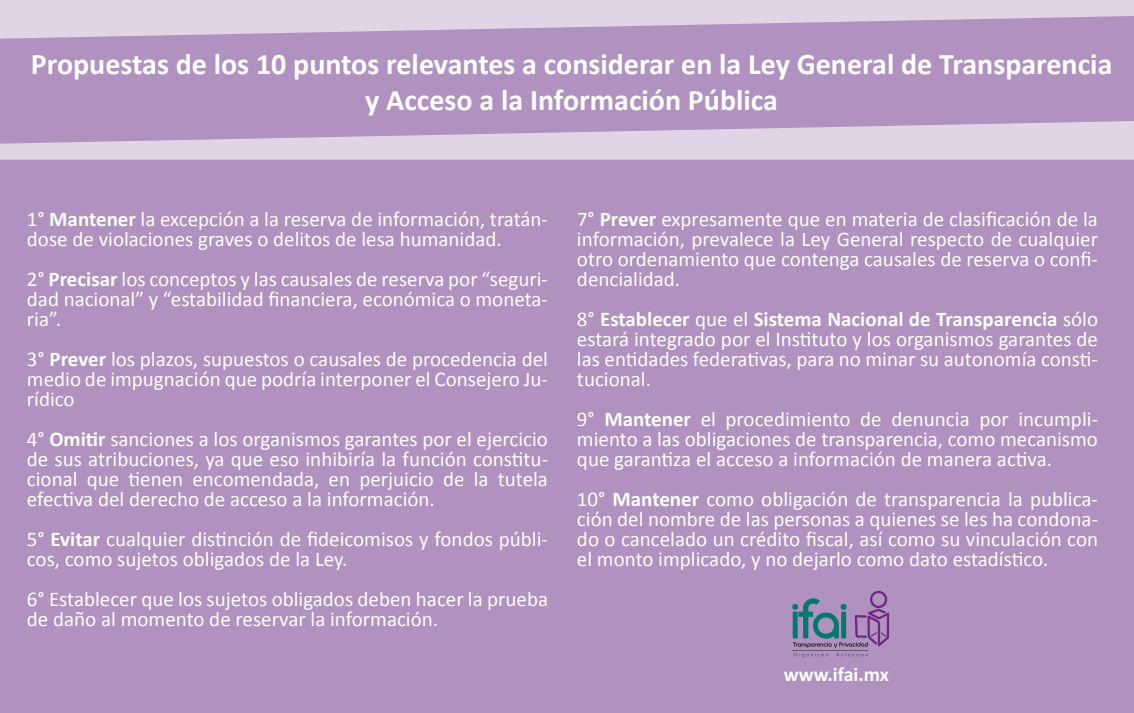
<style>
.page{position:relative;width:1134px;height:713px;background:#fff}
.page>*{position:absolute;margin:0;border:0;box-sizing:border-box;transform-origin:0 0}
.t1{font:700 30px/36px "Calibri";color:#fff;text-align:center}
.t2{font:21px/20px "Calibri";color:#fff;text-align:justify}
.t3{font:700 20px "Calibri";color:#fff}
.s1{font-weight:700}
</style>
<div class="page">
<div style="left:0;top:0;width:1134px;height:712px;background:#b091bf"></div>
<svg style="left:792px;top:591px;width:97px;height:67px"></svg>
<hr style="left:793px;top:651px;width:75px;height:1px;background:#67576e">
<svg style="left:0;top:0;width:1134px;height:39px;fill:#e1d4e7"></svg>
<svg style="left:0;top:121px;width:1134px;height:39px;fill:#e1d4e7"></svg>
<h1 class="t1" style="left:31px;top:46px;width:1083px">Propuestas de los 10 puntos relevantes a considerar en la Ley General de Transparencia y Acceso a la Información Pública</h1>
<p class="t2" style="left:27px;top:209px;width:523px">1° <span class="s1">Mantener</span> la excepción a la reserva de información, tratán&shy;dose de violaciones graves o delitos de lesa humanidad.</p>
<p class="t2" style="left:27px;top:269px;width:523px">2° <span class="s1">Precisar</span> los conceptos y las causales de reserva por “seguri&shy;dad nacional” y “estabilidad financiera, económica o moneta&shy;ria”.</p>
<p class="t2" style="left:27px;top:349px;width:523px">3° <span class="s1">Prever</span> los plazos, supuestos o causales de procedencia del medio de impugnación que podría interponer el Consejero Ju&shy;rídico</p>
<p class="t2" style="left:27px;top:429px;width:523px">4° <span class="s1">Omitir</span> sanciones a los organismos garantes por el ejercicio de sus atribuciones, ya que eso inhibiría la función constitu&shy;cional que tienen encomendada, en perjuicio de la tutela efectiva del derecho de acceso a la información.</p>
<p class="t2" style="left:27px;top:529px;width:523px">5° <span class="s1">Evitar</span> cualquier distinción de fideicomisos y fondos públi&shy;cos, como sujetos obligados de la Ley.</p>
<p class="t2" style="left:27px;top:589px;width:523px">6° Establecer que los sujetos obligados deben hacer la prueba de daño al momento de reservar la información.</p>
<p class="t2" style="left:577px;top:209px;width:523px">7° <span class="s1">Prever</span> expresamente que en materia de clasificación de la información, prevalece la Ley General respecto de cualquier otro ordenamiento que contenga causales de reserva o confi&shy;dencialidad.</p>
<p class="t2" style="left:577px;top:309px;width:523px">8° <span class="s1">Establecer</span> que el <span class="s1">Sistema Nacional de Transparencia</span> sólo estará integrado por el Instituto y los organismos garantes de las entidades federativas, para no minar su autonomía consti&shy;tucional.</p>
<p class="t2" style="left:577px;top:409px;width:523px">9° <span class="s1">Mantener</span> el procedimiento de denuncia por incumpli&shy;miento a las obligaciones de transparencia, como mecanismo que garantiza el acceso a información de manera activa.</p>
<p class="t2" style="left:577px;top:489px;width:523px">10° <span class="s1">Mantener</span> como obligación de transparencia la publica&shy;ción del nombre de las personas a quienes se les ha condona&shy;do o cancelado un crédito fiscal, así como su vinculación con el monto implicado, y no dejarlo como dato estadístico.</p>
<p class="t3" style="left:784px;top:661px;width:107px">www.ifai.mx</p>
</div>
